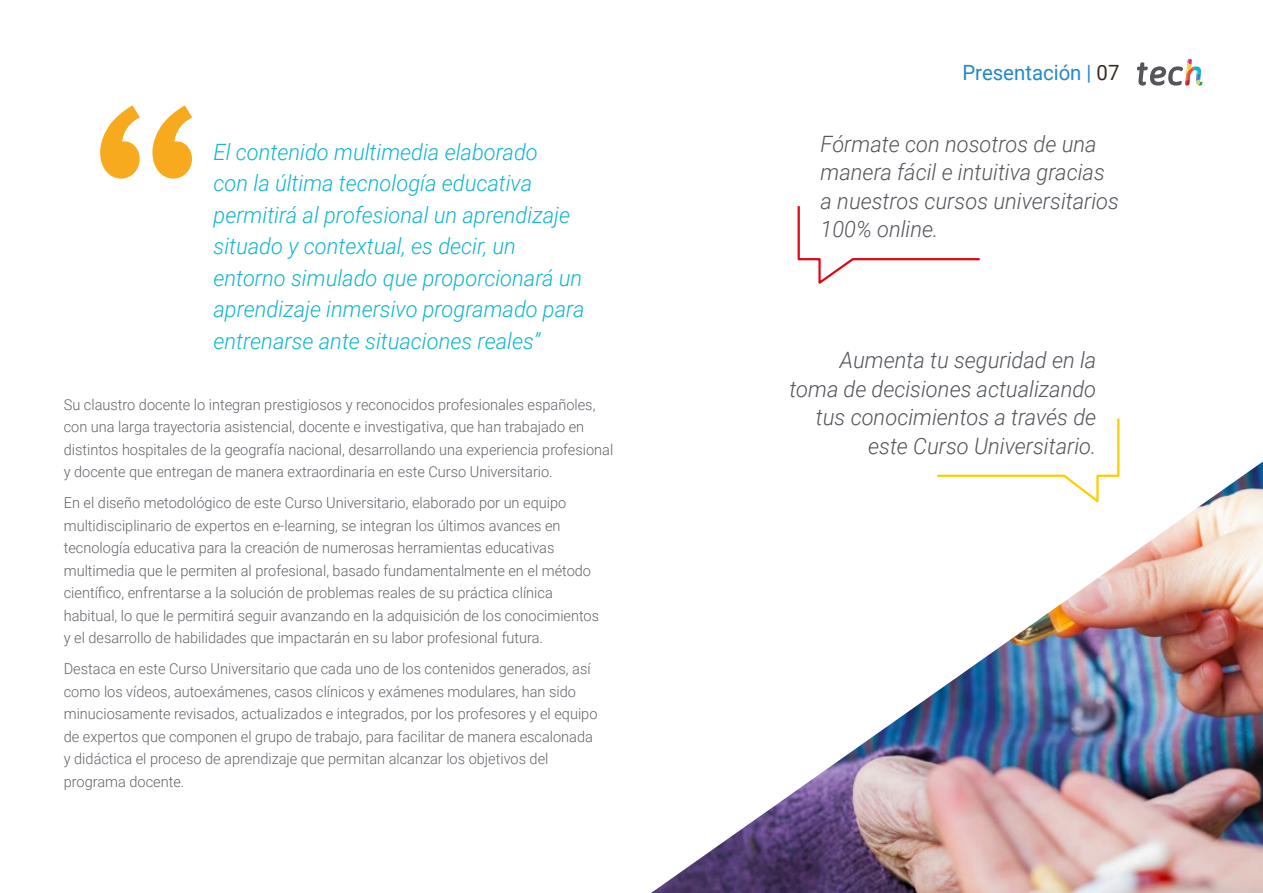
<style>
.page{position:relative;width:1263px;height:893px;background:#fff}
.page>*{position:absolute;margin:0;border:0;box-sizing:border-box;transform-origin:0 0}
.t1{font:italic 300 22.5px/31.5px "Roboto";color:#0fb6cf}
.t2{font:italic 300 22.5px/28.5px "Roboto";color:#52555b;text-align:right}
.t3{font:21px "Roboto";color:#2488c9}
.t4{font:300 15px/22.5px "Roboto";color:#61646a}
.s1{color:#312e20}
</style>
<div class="page">
<svg style="left:1117px;top:418px;width:3px;height:43px"></svg>
<svg style="left:797px;top:206px;width:183px;height:78px"></svg>
<svg style="left:100px;top:105px;width:92px;height:74px"></svg>
<img style="left:651px;top:461px;width:612px;height:432px">
<svg style="left:1137px;top:59px;width:65px;height:27px"></svg>
<p class="t1" style="left:214px;top:135px;width:372px">El contenido multimedia elaborado<br>con la última tecnología educativa permitirá al profesional un aprendizaje situado y contextual, es decir, un entorno simulado que proporcionará un aprendizaje inmersivo programado para entrenarse ante situaciones reales”</p>
<p class="t4" style="left:64px;top:392px;width:551px">Su claustro docente lo integran prestigiosos y reconocidos profesionales españoles, con una larga trayectoria asistencial, docente e investigativa, que han trabajado en distintos hospitales de la geografía nacional, desarrollando una experiencia profesional y docente que entregan de manera extraordinaria en este Curso Universitario.</p>
<p class="t4" style="left:64px;top:491px;width:537px">En el diseño metodológico de este Curso Universitario, elaborado por un equipo multidisciplinario de expertos en e-learning, se integran los últimos avances en tecnología educativa para la creación de numerosas herramientas educativas multimedia que le permiten al profesional, basado fundamentalmente en el método científico, enfrentarse a la solución de problemas reales de su práctica clínica habitual, lo que le permitirá seguir avanzando en la adquisición de los conocimientos y el desarrollo de habilidades que impactarán en su labor profesional futura.</p>
<p class="t4" style="left:64px;top:657px;width:535px">Destaca en este Curso Universitario que cada uno de los contenidos generados, así como los vídeos, autoexámenes, casos clínicos y exámenes modulares, han sido minuciosamente revisados, actualizados e integrados, por los profesores y el equipo de expertos que componen el grupo de trabajo, para facilitar de manera escalonada y didáctica el proceso de aprendizaje que permitan alcanzar los objetivos del programa docente.</p>
<h2 class="t3" style="left:962px;top:57px;width:159px">Presentación | <span class="s1">07</span></h2>
<h1 class="t2" style="left:820px;top:129px;width:300px;text-align:left">Fórmate con nosotros de una manera fácil e intuitiva gracias a nuestros cursos universitarios<br>100% online.</h1>
<h1 class="t2" style="left:789px;top:345px;width:308px">Aumenta tu seguridad en la toma de decisiones actualizando tus conocimientos a través de este Curso Universitario.</h1>
</div>
